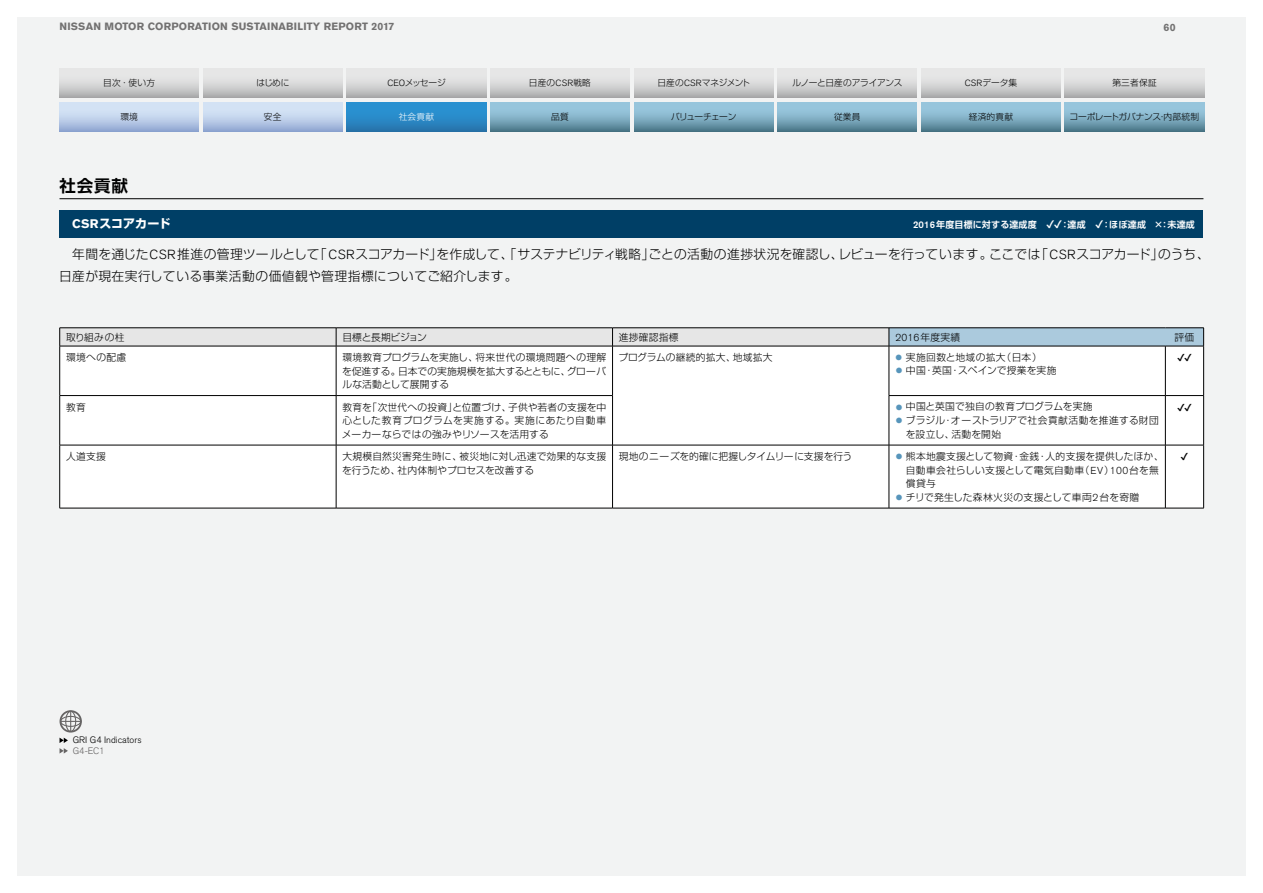
<style>
.page{position:relative;width:1263px;height:893px;background:#fff}
.page>*{position:absolute;margin:0;border:0;box-sizing:border-box;transform-origin:0 0}
.t1{font:700 16.5px "Shin Go Pr 5 De";color:#000}
.t2{font:300 12.75px/22.5px "Shin Go Pr 5";letter-spacing:.02em;color:#000}
.t3{font:700 12px "Shin Go Pr 5";letter-spacing:-.005em;color:#fff}
.t4{font:700 10.5px "Nissan AG";letter-spacing:.02em;color:#727171}
.t5{font:300 10.05px "Nissan AG";color:#000}
.t6{font:300 9.75px/13.5px "Shin Go Pr 5";letter-spacing:.025em;color:#000}
.t7{font:300 9.75px "Shin Go Pr 5";letter-spacing:-.005em;color:#000}
.t8{font:300 9.75px "Shin Go Pr 5";letter-spacing:-.03em;color:#000}
.t9{font:9.75px "Meiryo";color:#000}
.t10{font:300 9.3px "Nissan AG";color:#000}
.t11{font:300 9.3px "Nissan AG";color:#666464}
.t12{font:700 9px "Shin Go Pr 5 De";letter-spacing:.025em;color:#fff}
.t13{font:300 8.7px "Shin Go Pr 5";letter-spacing:-.005em;color:#000}
.t14{font:300 8.7px "Shin Go Pr 5";letter-spacing:-.025em;color:#000}
.t15{font:300 8.7px "Shin Go Pr 5";letter-spacing:-.035em;color:#000}
.t16{font:300 8.7px "Shin Go Pr 5";letter-spacing:-.03em;color:#000}
.t17{font:300 8.7px "Shin Go Pr 5";letter-spacing:-.075em;color:#000}
.t18{font:300 8.7px "Shin Go Pr 5";color:#fff}
.s1{font-family:"Nissan AG";font-size:9px}
.s2{font-family:"Nissan AG";font-size:12.3px}
.s3{font-family:"Nissan AG";font-weight:500;font-size:9.6px}
.s4{font-family:"Meiryo";font-weight:400;font-size:10.5px}
.s5{font-family:"Nissan AG";font-size:13.2px}
.s6{font-family:"Shin Go Pr 5";font-size:9.75px}
.s7{color:#5795bb}
.s8{font-family:"Nissan AG";font-size:10.05px}
</style>
<div class="page">
<div style="left:17px;top:17px;width:1229px;height:859px;background:#f2f3f3"></div>
<div style="left:60px;top:347px;width:829px;height:161px;background:#fff"></div>
<div style="left:890px;top:347px;width:313px;height:161px;background:#fff"></div>
<svg style="left:59px;top:328px;width:1145px;height:18px"></svg>
<hr style="left:336px;top:346px;width:1px;height:49px;background:#000">
<hr style="left:889px;top:346px;width:1px;height:49px;background:#000">
<hr style="left:1165px;top:346px;width:1px;height:49px;background:#000">
<hr style="left:1203px;top:346px;width:1px;height:49px;background:#000">
<hr style="left:336px;top:396px;width:1px;height:49px;background:#000">
<hr style="left:889px;top:396px;width:1px;height:49px;background:#000">
<hr style="left:1165px;top:396px;width:1px;height:49px;background:#000">
<hr style="left:1203px;top:396px;width:1px;height:49px;background:#000">
<hr style="left:336px;top:445px;width:1px;height:63px;background:#000">
<hr style="left:889px;top:445px;width:1px;height:63px;background:#000">
<hr style="left:1165px;top:445px;width:1px;height:63px;background:#000">
<hr style="left:1203px;top:445px;width:1px;height:63px;background:#000">
<hr style="left:612px;top:346px;width:277px;height:1px;background:#000">
<hr style="left:889px;top:346px;width:276px;height:1px;background:#000">
<hr style="left:1165px;top:346px;width:39px;height:1px;background:#000">
<hr style="left:889px;top:395px;width:276px;height:1px;background:#000">
<hr style="left:1165px;top:395px;width:39px;height:1px;background:#000">
<hr style="left:612px;top:445px;width:277px;height:1px;background:#000">
<hr style="left:889px;top:445px;width:276px;height:1px;background:#000">
<hr style="left:1165px;top:445px;width:39px;height:1px;background:#000">
<hr style="left:612px;top:508px;width:277px;height:1px;background:#000">
<hr style="left:889px;top:508px;width:276px;height:1px;background:#000">
<hr style="left:1165px;top:508px;width:39px;height:1px;background:#000">
<hr style="left:60px;top:346px;width:276px;height:1px;background:#000">
<hr style="left:59px;top:346px;width:1px;height:49px;background:#000">
<hr style="left:336px;top:346px;width:276px;height:1px;background:#000">
<hr style="left:612px;top:346px;width:1px;height:49px;background:#000">
<hr style="left:60px;top:395px;width:276px;height:1px;background:#000">
<hr style="left:59px;top:396px;width:1px;height:49px;background:#000">
<hr style="left:336px;top:395px;width:277px;height:1px;background:#000">
<hr style="left:612px;top:396px;width:1px;height:49px;background:#000">
<hr style="left:60px;top:445px;width:276px;height:1px;background:#000">
<hr style="left:59px;top:445px;width:1px;height:63px;background:#000">
<hr style="left:336px;top:445px;width:276px;height:1px;background:#000">
<hr style="left:612px;top:445px;width:1px;height:63px;background:#000">
<hr style="left:60px;top:508px;width:276px;height:1px;background:#000">
<hr style="left:336px;top:508px;width:276px;height:1px;background:#000">
<div style="left:60px;top:210px;width:1143px;height:28px;background:#003f66"></div>
<hr style="left:60px;top:198px;width:1143px;height:1px;background:#000">
<svg style="left:60px;top:738px;width:8px;height:15px"></svg>
<div style="left:60px;top:710px;width:22px;height:22px;border:2px solid #666464;border-radius:50%"></div>
<svg style="left:60px;top:711px;width:21px;height:21px"></svg>
<div style="left:60px;top:716px;width:21px;height:11px;border:1px solid #666464;border-radius:50%"></div>
<div style="left:203px;top:102px;width:139px;height:30px;background:linear-gradient(to bottom,#e5f2fd,#9bafd7)"></div>
<svg style="left:490px;top:102px;width:140px;height:30px;background:#7daabf"></svg>
<svg style="left:921px;top:102px;width:139px;height:30px;background:#7daabf"></svg>
<svg style="left:778px;top:102px;width:139px;height:30px;background:#7daabf"></svg>
<svg style="left:634px;top:102px;width:139px;height:30px;background:#7daabf"></svg>
<div style="left:778px;top:68px;width:139px;height:30px;background:linear-gradient(to bottom,#f6f5f5,#b5b5b6)"></div>
<svg style="left:1065px;top:102px;width:139px;height:30px;background:#7daabf"></svg>
<div style="left:347px;top:68px;width:139px;height:30px;background:linear-gradient(to bottom,#f6f5f5,#b5b5b6)"></div>
<div style="left:634px;top:68px;width:139px;height:30px;background:linear-gradient(to bottom,#f6f5f5,#b5b5b6)"></div>
<div style="left:203px;top:68px;width:139px;height:30px;background:linear-gradient(to bottom,#f6f5f5,#b5b5b6)"></div>
<div style="left:60px;top:68px;width:139px;height:30px;background:linear-gradient(to bottom,#f6f5f5,#b5b5b6)"></div>
<div style="left:490px;top:68px;width:140px;height:30px;background:linear-gradient(to bottom,#f6f5f5,#b5b5b6)"></div>
<div style="left:921px;top:68px;width:139px;height:30px;background:linear-gradient(to bottom,#f6f5f5,#b5b5b6)"></div>
<div style="left:1065px;top:68px;width:139px;height:30px;background:linear-gradient(to bottom,#f6f5f5,#b5b5b6)"></div>
<div style="left:60px;top:102px;width:139px;height:30px;background:linear-gradient(to bottom,#e5f2fd,#9bafd7)"></div>
<div style="left:347px;top:102px;width:139px;height:30px;background:linear-gradient(to bottom,#2998db,#2878b0)"></div>
<p class="t4" style="left:60px;top:20px;width:336px">NISSAN MOTOR CORPORATION SUSTAINABILITY REPORT 2017</p>
<p class="t4" style="left:1164px;top:21px;width:13px">60</p>
<p class="t13" style="left:103px;top:76px;width:53px">目次・使い方</p>
<p class="t13" style="left:256px;top:76px;width:35px">はじめに</p>
<p class="t13" style="left:387px;top:76px;width:60px"><span class="s1">CEO</span>メッセージ</p>
<p class="t13" style="left:529px;top:76px;width:64px">日産の<span class="s1">CSR</span>戦略</p>
<p class="t16" style="left:657px;top:76px;width:94px">日産の<span class="s1">CSR</span>マネジメント</p>
<p class="t13" style="left:965px;top:76px;width:54px"><span class="s1">CSR</span>データ集</p>
<p class="t13" style="left:1112px;top:76px;width:46px">第三者保証</p>
<p class="t13" style="left:120px;top:110px;width:19px">環境</p>
<p class="t18" style="left:399px;top:110px;width:37px">社会貢献</p>
<p class="t15" style="left:792px;top:76px;width:112px">ルノーと日産のアライアンス</p>
<p class="t14" style="left:1069px;top:110px;width:131px">コーポレートガバナンス・内部統制</p>
<p class="t13" style="left:264px;top:110px;width:19px">安全</p>
<p class="t13" style="left:551px;top:110px;width:19px">品質</p>
<p class="t17" style="left:671px;top:110px;width:67px">バリューチェーン</p>
<p class="t13" style="left:834px;top:110px;width:28px">従業員</p>
<p class="t13" style="left:969px;top:110px;width:46px">経済的貢献</p>
<h1 class="t1" style="left:60px;top:172px;width:70px">社会貢献</h1>
<p class="t3" style="left:72px;top:214px;width:100px"><span class="s2">CSR</span>スコアカード</p>
<p class="t12" style="left:913px;top:217px;width:283px"><span class="s3">2016</span>年度目標に対する達成度　<span class="s4">✔✔</span>：達成　<span class="s4">✔</span>：ほぼ達成　×：未達成</p>
<h2 class="t2" style="left:59px;top:241px;width:1152px;text-indent:13px">年間を通じた<span class="s5">CSR</span>推進の管理ツールとして「<span class="s5">CSR</span>スコアカード」を作成して、「サステナビリティ戦略」ごとの活動の進捗状況を確認し、レビューを行っています。ここでは「<span class="s5">CSR</span>スコアカード」のうち、日産が現在実行している事業活動の価値観や管理指標についてご紹介します。</h2>
<p class="t6" style="left:66px;top:329px;width:60px">取り組みの柱</p>
<p class="t8" style="left:342px;top:329px;width:86px">目標と長期ビジョン</p>
<p class="t6" style="left:619px;top:329px;width:61px">進捗確認指標</p>
<p class="t5" style="left:895px;top:331px;width:66px">2016<span class="s6">年度実績</span></p>
<p class="t6" style="left:1174px;top:329px;width:21px">評価</p>
<p class="t6" style="left:66px;top:350px;width:62px">環境への配慮</p>
<p class="t6" style="left:342px;top:350px;width:266px;text-align:justify">環境教育プログラムを実施し、将来世代の環境問題への理解を促進する。日本での実施規模を拡大するとともに、グローバルな活動として展開する</p>
<p class="t6" style="left:618px;top:350px;width:156px">プログラムの継続的拡大、地域拡大</p>
<p class="t6" style="left:895px;top:350px;width:148px"><span class="s7">●</span> 実施回数と地域の拡大（日本）</p>
<p class="t9" style="left:1177px;top:351px;width:16px">✔✔</p>
<p class="t6" style="left:895px;top:363px;width:163px"><span class="s7">●</span> 中国・英国・スペインで授業を実施</p>
<p class="t6" style="left:66px;top:399px;width:21px">教育</p>
<p class="t6" style="left:342px;top:399px;width:266px;text-align:justify">教育を「次世代への投資」と位置づけ、子供や若者の支援を中心とした教育プログラムを実施する。実施にあたり自動車メーカーならではの強みやリソースを活用する</p>
<p class="t6" style="left:895px;top:399px;width:199px"><span class="s7">●</span> 中国と英国で独自の教育プログラムを実施</p>
<p class="t6" style="left:906px;top:413px;width:255px;text-indent:-10px"><span class="s7">●</span> ブラジル・オーストラリアで社会貢献活動を推進する財団を設立し、活動を開始</p>
<p class="t6" style="left:66px;top:449px;width:41px">人道支援</p>
<p class="t6" style="left:342px;top:449px;width:265px">大規模自然災害発生時に、被災地に対し迅速で効果的な支援を行うため、社内体制やプロセスを改善する</p>
<p class="t7" style="left:619px;top:448px;width:235px">現地のニーズを的確に把握しタイムリーに支援を行う</p>
<p class="t6" style="left:906px;top:449px;width:260px;text-indent:-10px"><span class="s7">●</span> 熊本地震支援として物資・金銭・人的支援を提供したほか、自動車会社らしい支援として電気自動車（<span class="s8">EV</span>）<span class="s8">100</span>台を無償貸与</p>
<p class="t6" style="left:895px;top:489px;width:245px"><span class="s7">●</span> チリで発生した森林火災の支援として車両<span class="s8">2</span>台を寄贈</p>
<p class="t9" style="left:1177px;top:400px;width:16px">✔✔</p>
<p class="t9" style="left:1180px;top:450px;width:9px">✔</p>
<p class="t10" style="left:73px;top:735px;width:70px">GRI G4 Indicators</p>
<p class="t11" style="left:73px;top:745px;width:33px">G4-EC1</p>
</div>
